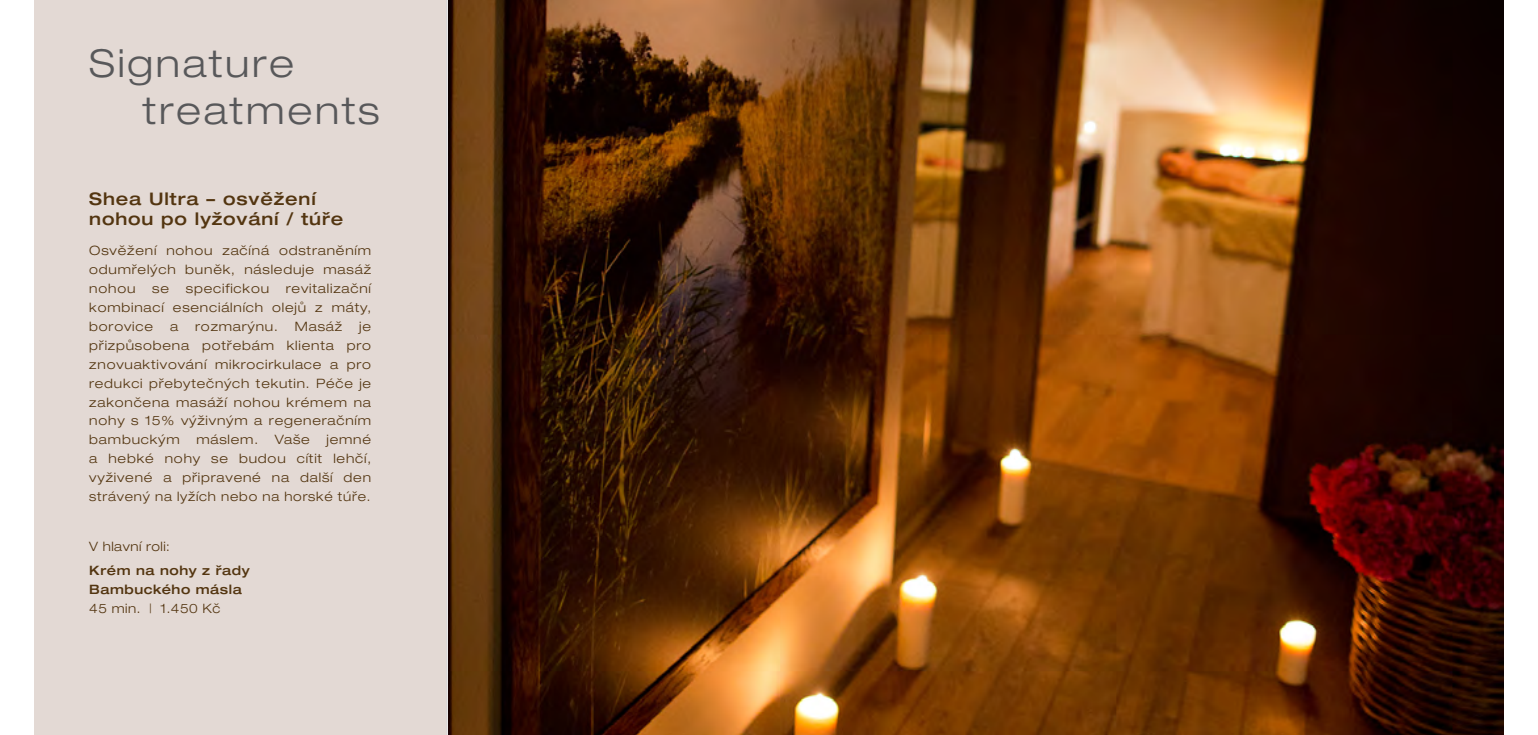
<style>
.page{position:relative;width:1538px;height:735px;background:#fff}
.page>*{position:absolute;margin:0;border:0;box-sizing:border-box;transform-origin:0 0}
.t1{font:300 expanded 38.5px/47.2px "Helvetica Neue LT Pro";letter-spacing:.07em;color:#58585a}
.t2{font:500 expanded 17.32px/20.5px "Helvetica Neue LT Pro";letter-spacing:.05em;color:#533510}
.t3{font:300 expanded 12.95px/18.9px "Helvetica Neue LT Pro";letter-spacing:.06em;color:#533510;text-align:justify}
.t4{font:500 expanded 12.95px/18.9px "Helvetica Neue LT Pro";letter-spacing:.04em;color:#533510}
.t5{font:300 expanded 12.95px "Helvetica Neue LT Pro";letter-spacing:.04em;color:#533510}
</style>
<div class="page">
<div style="left:35px;top:0;width:734px;height:734px;background:#e3d9d4"></div>
<img style="left:448px;top:0;width:1055px;height:734px">
<hr style="left:446px;top:0;width:2px;height:734px;background:#fff">
<h1 class="t1" style="left:143px;top:39px;width:238px;text-indent:-54px">Signature treatments</h1>
<h2 class="t2" style="left:89px;top:188px;width:256px">Shea Ultra – osvěžení nohou po lyžování / túře</h2>
<p class="t3" style="left:89px;top:241px;width:283px">Osvěžení nohou začíná odstraněním odumřelých buněk, následuje masáž nohou</p>
<p class="t3" style="left:89px;top:278px;width:283px;text-indent:197px">revitalizační kombinací esenciálních olejů z máty, borovice</p>
<p class="t3" style="left:152px;top:278px;width:18px">se</p>
<p class="t3" style="left:186px;top:278px;width:85px">specifickou</p>
<p class="t3" style="left:170px;top:316px;width:10px">a</p>
<p class="t3" style="left:195px;top:316px;width:84px">rozmarýnu.</p>
<p class="t3" style="left:295px;top:316px;width:49px">Masáž</p>
<p class="t3" style="left:89px;top:316px;width:283px;text-indent:270px">je přizpůsobena potřebám klienta pro znovuaktivování mikrocirkulace a pro redukci přebytečných tekutin. Péče je zakončena masáží nohou krémem na nohy s 15% výživným a regeneračním bambuckým</p>
<p class="t3" style="left:89px;top:430px;width:283px;text-indent:237px">jemné a hebké nohy se budou cítit lehčí, vyživené a připravené na další den strávený na lyžích nebo na horské túře.</p>
<p class="t5" style="left:89px;top:538px;width:82px">V hlavní roli:</p>
<p class="t4" style="left:89px;top:560px;width:162px">Krém na nohy z řady<br>Bambuckého másla</p>
<p class="t5" style="left:89px;top:600px;width:133px">45 min. | 1.450 Kč</p>
<p class="t3" style="left:196px;top:430px;width:63px">máslem.</p>
<p class="t3" style="left:275px;top:430px;width:37px">Vaše</p>
</div>
